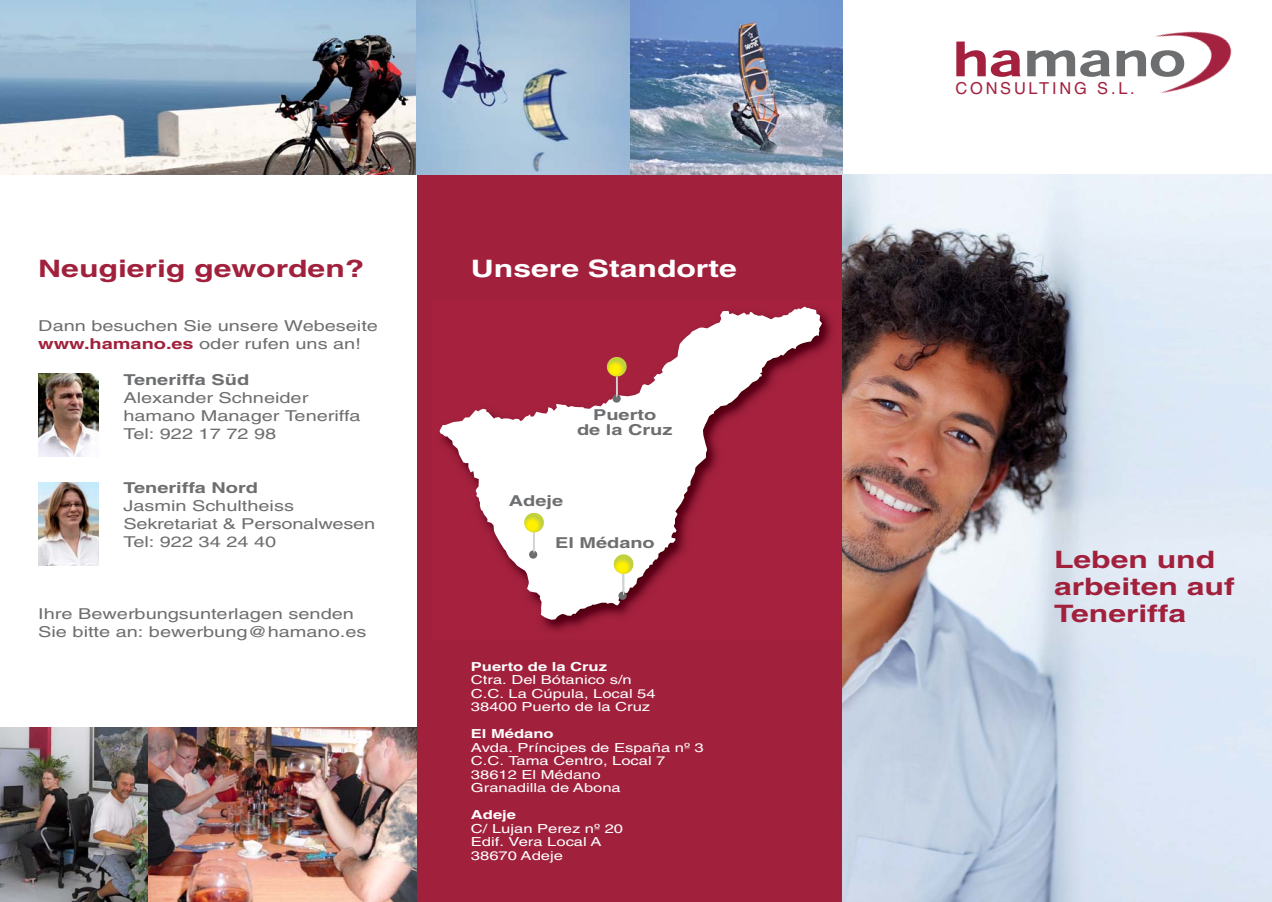
<style>
.page{position:relative;width:1272px;height:902px;background:#fff}
.page>*{position:absolute;margin:0;border:0;box-sizing:border-box;transform-origin:0 0}
.t1{font:700 24px/27px "Helvetica";color:#a1213d;scale:1.33 1}
.t2{font:700 24px "Helvetica";color:#fff;scale:1.33 1}
.t3{font:16.5px "Helvetica";letter-spacing:.165em;color:#a3213e}
.t4{font:15px/18px "Helvetica";color:#6d6e70;scale:1.33 1}
.t5{font:700 15px/15px "Helvetica";color:#6d6e70;text-align:center;scale:1.33 1}
.t6{font:12.45px/13.5px "Helvetica";color:#fff;scale:1.33 1}
.t7{font:700 12.45px "Helvetica";color:#fff;scale:1.33 1}
.s1{font-weight:700;color:#a1213d}
</style>
<div class="page">
<div style="left:417px;top:149px;width:425px;height:752px;background:#a1213d"></div>
<img style="left:542px;top:312px;width:289px;height:318px">
<svg style="left:439px;top:306px;width:383px;height:313px"></svg>
<div style="left:529px;top:550px;width:8px;height:8px;background:#6d6e70;border-radius:50%"></div>
<div style="left:618px;top:591px;width:8px;height:8px;background:#6d6e70;border-radius:50%"></div>
<div style="left:612px;top:394px;width:8px;height:8px;background:#6d6e70;border-radius:50%"></div>
<img style="left:615px;top:377px;width:3px;height:21px">
<img style="left:607px;top:357px;width:19px;height:20px">
<img style="left:533px;top:533px;width:2px;height:20px">
<img style="left:524px;top:512px;width:20px;height:21px">
<img style="left:622px;top:575px;width:2px;height:20px">
<img style="left:613px;top:554px;width:20px;height:21px">
<img style="left:0;top:0;width:842px;height:174px">
<img style="left:38px;top:374px;width:60px;height:83px">
<img style="left:38px;top:482px;width:60px;height:83px">
<img style="left:0;top:727px;width:417px;height:174px">
<img style="left:842px;top:174px;width:429px;height:727px">
<img style="left:1155px;top:31px;width:77px;height:63px">
<svg style="left:1027px;top:50px;width:157px;height:27px"></svg>
<svg style="left:956px;top:42px;width:64px;height:35px"></svg>
<h1 class="t1" style="left:38px;top:257px;width:247px">Neugierig geworden?</h1>
<p class="t4" style="left:38px;top:318px;width:257px">Dann besuchen Sie unsere Webeseite <span class="s1">www.hamano.es</span> oder rufen uns an!</p>
<p class="t5" style="left:123px;top:374px;width:96px">Teneriffa Süd</p>
<p class="t4" style="left:123px;top:390px;width:180px">Alexander Schneider hamano Manager Teneriffa<br>Tel: 922 17 72 98</p>
<p class="t5" style="left:123px;top:482px;width:103px">Teneriffa Nord</p>
<p class="t4" style="left:123px;top:498px;width:191px">Jasmin Schultheiss<br>Sekretariat &amp; Personalwesen<br>Tel: 922 34 24 40</p>
<p class="t4" style="left:38px;top:606px;width:248px">Ihre Bewerbungsunterlagen senden<br>Sie bitte an: bewerbung@hamano.es</p>
<h1 class="t2" style="left:471px;top:260px;width:201px">Unsere Standorte</h1>
<p class="t5" style="left:577px;top:408px;width:73px">Puerto<br>de la Cruz</p>
<p class="t5" style="left:509px;top:494px;width:42px">Adeje</p>
<p class="t5" style="left:555px;top:536px;width:76px">El Médano</p>
<p class="t7" style="left:471px;top:661px;width:104px">Puerto de la Cruz</p>
<p class="t6" style="left:471px;top:674px;width:140px">Ctra. Del Bótanico s/n<br>C.C. La Cúpula, Local 54<br>38400 Puerto de la Cruz</p>
<p class="t7" style="left:471px;top:729px;width:64px">El Médano</p>
<p class="t6" style="left:471px;top:741px;width:177px">Avda. Príncipes de España nº 3<br>C.C. Tama Centro, Local 7<br>38612 El Médano<br>Granadilla de Abona</p>
<p class="t7" style="left:471px;top:810px;width:35px">Adeje</p>
<p class="t6" style="left:471px;top:822px;width:116px">C/ Lujan Perez nº 20<br>Edif. Vera Local A<br>38670 Adeje</p>
<p class="t3" style="left:955px;top:82px;width:181px">CONSULTING S.L.</p>
<h1 class="t1" style="left:1053px;top:548px;width:137px">Leben und arbeiten auf<br>Teneriffa</h1>
</div>
